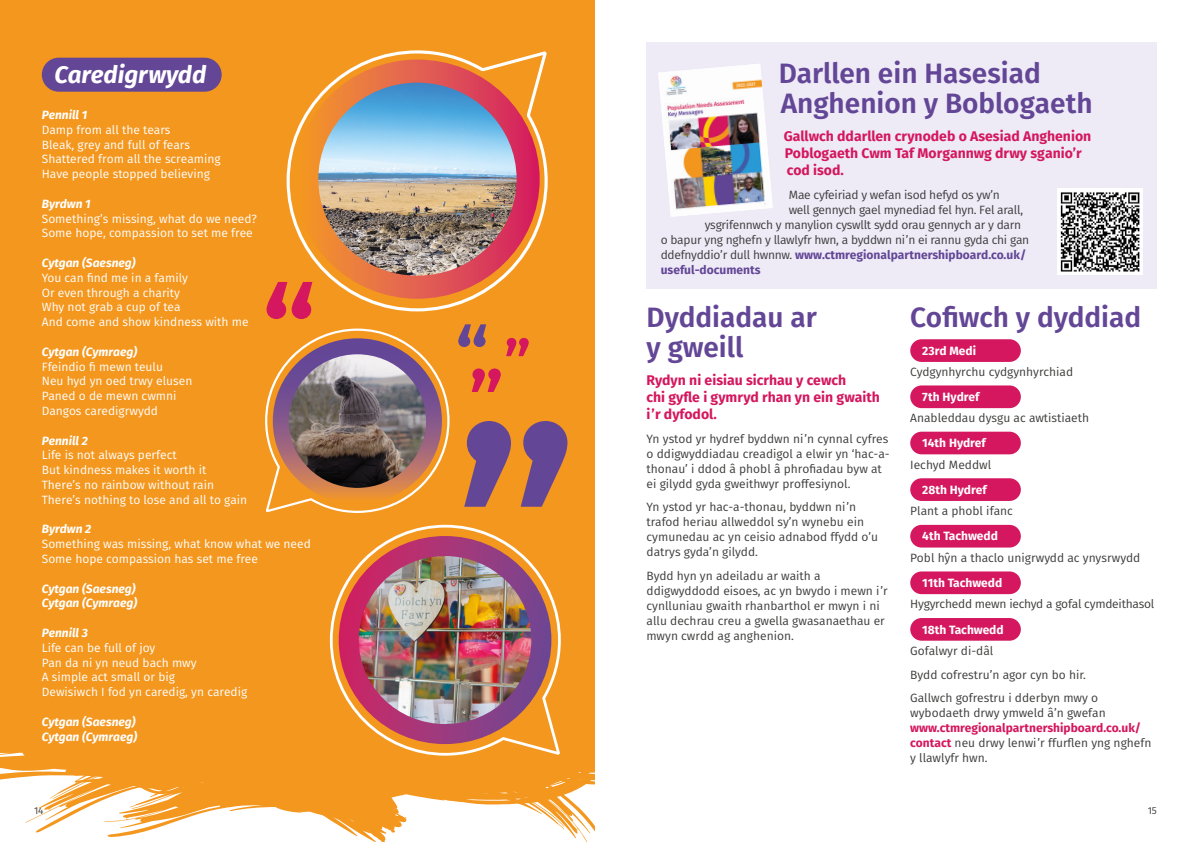
<style>
.page{position:relative;width:1191px;height:842px;background:#fff}
.page>*{position:absolute;margin:0;border:0;box-sizing:border-box;transform-origin:0 0}
.t1{font:600 28px/30px "Fira Sans";color:#634696}
.t2{font:italic 700 24px "Fira Sans";color:#fff}
.t3{font:700 14px/17px "Fira Sans";color:#d4175e}
.t4{font:12px/15px "Fira Sans";color:#3c3c3b}
.t5{font:12px/14.8px "Fira Sans";color:#fff}
.t6{font:12px "Fira Sans";letter-spacing:-.02em;color:#3c3c3b}
.t7{font:italic 700 12px/14.8px "Fira Sans";color:#fff}
.t8{font:700 12px/15px "Fira Sans";color:#d4175e}
.t9{font:700 12px "Fira Sans";color:#634696}
.t10{font:700 12px "Fira Sans";color:#fff}
.t11{font:10px "Fira Sans";color:#3c3c3b}
.s1{font-weight:400;color:#3c3c3b}
</style>
<div class="page">
<div style="left:0;top:0;width:595px;height:745px;background:#f4971e"></div>
<svg style="left:0;top:745px;width:595px;height:97px"></svg>
<div style="left:646px;top:43px;width:511px;height:246px;background:#eeebf7"></div>
<img style="left:658px;top:64px;width:114px;height:153px">
<div style="left:42px;top:58px;width:180px;height:34px;background:#634696;border-radius:17px"></div>
<svg style="left:286px;top:50px;width:262px;height:210px"></svg>
<img style="left:308px;top:73px;width:213px;height:209px">
<div style="left:295px;top:60px;width:244px;height:239px;border:23px solid #fff;border-radius:50%"></div>
<svg style="left:313px;top:526px;width:266px;height:248px"></svg>
<img style="left:349px;top:552px;width:192px;height:173px">
<div style="left:339px;top:536px;width:212px;height:208px;border:20px solid #fff;border-radius:50%"></div>
<svg style="left:313px;top:524px;width:150px;height:4px"></svg>
<div style="left:910px;top:339px;width:110px;height:23px;background:#d4175e;border-radius:11px"></div>
<div style="left:910px;top:385px;width:110px;height:23px;background:#d4175e;border-radius:11px"></div>
<div style="left:910px;top:432px;width:110px;height:22px;background:#d4175e;border-radius:11px"></div>
<div style="left:910px;top:478px;width:110px;height:23px;background:#d4175e;border-radius:11px"></div>
<div style="left:910px;top:525px;width:110px;height:22px;background:#d4175e;border-radius:11px"></div>
<div style="left:910px;top:571px;width:110px;height:23px;background:#d4175e;border-radius:11px"></div>
<div style="left:910px;top:618px;width:110px;height:23px;background:#d4175e;border-radius:11px"></div>
<svg style="left:265px;top:282px;width:302px;height:231px"></svg>
<img style="left:1057px;top:189px;width:85px;height:85px">
<h2 class="t2" style="left:55px;top:54px;width:153px">Caredigrwydd</h2>
<p class="t7" style="left:42px;top:106px;width:47px">Pennill 1</p>
<p class="t5" style="left:42px;top:122px;width:180px">Damp from all the tears<br>Bleak, grey and full of fears<br>Shattered from all the screaming<br>Have people stopped believing</p>
<p class="t7" style="left:42px;top:195px;width:50px">Byrdwn 1</p>
<p class="t5" style="left:42px;top:211px;width:217px">Something’s missing, what do we need?<br>Some hope, compassion to set me free</p>
<p class="t7" style="left:42px;top:254px;width:95px">Cytgan (Saesneg)</p>
<p class="t5" style="left:42px;top:270px;width:208px">You can find me in a family<br>Or even through a charity<br>Why not grab a cup of tea<br>And come and show kindness with me</p>
<p class="t7" style="left:42px;top:343px;width:97px">Cytgan (Cymraeg)</p>
<p class="t5" style="left:42px;top:359px;width:152px">Ffeindio fi mewn teulu<br>Neu hyd yn oed trwy elusen<br>Paned o de mewn cwmni<br>Dangos caredigrwydd</p>
<p class="t7" style="left:42px;top:432px;width:47px">Pennill 2</p>
<p class="t5" style="left:42px;top:447px;width:207px">Life is not always perfect<br>But kindness makes it worth it<br>There’s no rainbow without rain<br>There’s nothing to lose and all to gain</p>
<p class="t7" style="left:42px;top:521px;width:51px">Byrdwn 2</p>
<p class="t5" style="left:42px;top:536px;width:270px">Something was missing, what know what we need<br>Some hope compassion has set me free</p>
<p class="t7" style="left:42px;top:580px;width:97px">Cytgan (Saesneg)<br>Cytgan (Cymraeg)</p>
<p class="t7" style="left:42px;top:624px;width:47px">Pennill 3</p>
<p class="t5" style="left:42px;top:640px;width:207px">Life can be full of joy<br>Pan da ni yn neud bach mwy<br>A simple act small or big<br>Dewisiwch I fod yn caredig, yn caredig</p>
<p class="t7" style="left:42px;top:713px;width:97px">Cytgan (Saesneg)<br>Cytgan (Cymraeg)</p>
<h1 class="t1" style="left:778px;top:56px;width:315px">Darllen ein Hasesiad<br>Anghenion y Boblogaeth</h1>
<p class="t3" style="left:783px;top:127px;width:309px">Gallwch ddarllen crynodeb o Asesiad Anghenion<br>Poblogaeth Cwm Taf Morgannwg drwy sganio’r cod isod.</p>
<p class="t6" style="left:788px;top:186px;width:213px">Mae cyfeiriad y wefan isod hefyd os yw’n</p>
<p class="t6" style="left:788px;top:201px;width:236px">well gennych gael mynediad fel hyn. Fel arall,</p>
<p class="t6" style="left:704px;top:216px;width:318px">ysgrifennwch y manylion cyswllt sydd orau gennych ar y darn</p>
<p class="t6" style="left:660px;top:231px;width:370px">o bapur yng nghefn y llawlyfr hwn, a byddwn ni’n ei rannu gyda chi gan</p>
<p class="t9" style="left:660px;top:244px;width:367px"><span class="s1">ddefnyddio’r dull hwnnw.</span> www.ctmregionalpartnershipboard.co.uk/</p>
<p class="t9" style="left:660px;top:259px;width:101px">useful-documents</p>
<h1 class="t1" style="left:646px;top:300px;width:172px">Dyddiadau ar y gweill</h1>
<p class="t3" style="left:646px;top:371px;width:235px">Rydyn ni eisiau sicrhau y cewch<br>chi gyfle i gymryd rhan yn ein gwaith i’r dyfodol.</p>
<p class="t4" style="left:646px;top:431px;width:245px">Yn ystod yr hydref byddwn ni’n cynnal cyfres o ddigwyddiadau creadigol a elwir yn ‘hac-a&shy;thonau’ i ddod â phobl â phrofiadau byw at ei gilydd gyda gweithwyr proffesiynol.</p>
<p class="t4" style="left:646px;top:499px;width:233px">Yn ystod yr hac-a-thonau, byddwn ni’n trafod heriau allweddol sy’n wynebu ein cymunedau ac yn ceisio adnabod ffydd o’u datrys gyda’n gilydd.</p>
<p class="t4" style="left:646px;top:568px;width:243px">Bydd hyn yn adeiladu ar waith a ddigwyddodd eisoes, ac yn bwydo i mewn i’r cynlluniau gwaith rhanbarthol er mwyn i ni allu dechrau creu a gwella gwasanaethau er mwyn cwrdd ag anghenion.</p>
<h1 class="t1" style="left:910px;top:300px;width:232px">Cofiwch y dyddiad</h1>
<p class="t10" style="left:922px;top:340px;width:55px">23rd Medi</p>
<p class="t4" style="left:910px;top:364px;width:164px">Cydgynhyrchu cydgynhyrchiad</p>
<p class="t10" style="left:922px;top:387px;width:59px">7th Hydref</p>
<p class="t4" style="left:910px;top:410px;width:180px">Anableddau dysgu ac awtistiaeth</p>
<p class="t10" style="left:922px;top:433px;width:65px">14th Hydref</p>
<p class="t4" style="left:910px;top:457px;width:83px">Iechyd Meddwl</p>
<p class="t10" style="left:922px;top:480px;width:66px">28th Hydref</p>
<p class="t4" style="left:910px;top:503px;width:104px">Plant a phobl ifanc</p>
<p class="t10" style="left:922px;top:526px;width:77px">4th Tachwedd</p>
<p class="t4" style="left:910px;top:550px;width:231px">Pobl hŷn a thaclo unigrwydd ac ynysrwydd</p>
<p class="t10" style="left:922px;top:573px;width:82px">11th Tachwedd</p>
<p class="t6" style="left:910px;top:595px;width:246px">Hygyrchedd mewn iechyd a gofal cymdeithasol</p>
<p class="t10" style="left:922px;top:619px;width:83px">18th Tachwedd</p>
<p class="t4" style="left:910px;top:643px;width:85px">Gofalwyr di-dâl</p>
<p class="t4" style="left:910px;top:663px;width:189px;line-height:23.5px">Bydd cofrestru’n agor cyn bo hir.<br>Gallwch gofrestru i dderbyn mwy o</p>
<p class="t4" style="left:910px;top:705px;width:197px">wybodaeth drwy ymweld â’n gwefan</p>
<p class="t8" style="left:910px;top:720px;width:243px">www.ctmregionalpartnershipboard.co.uk/ contact <span class="s1">neu drwy lenwi’r ffurflen yng nghefn y llawlyfr hwn.</span></p>
<p class="t11" style="left:34px;top:803px;width:11px">14</p>
<p class="t11" style="left:1147px;top:803px;width:11px">15</p>
</div>
